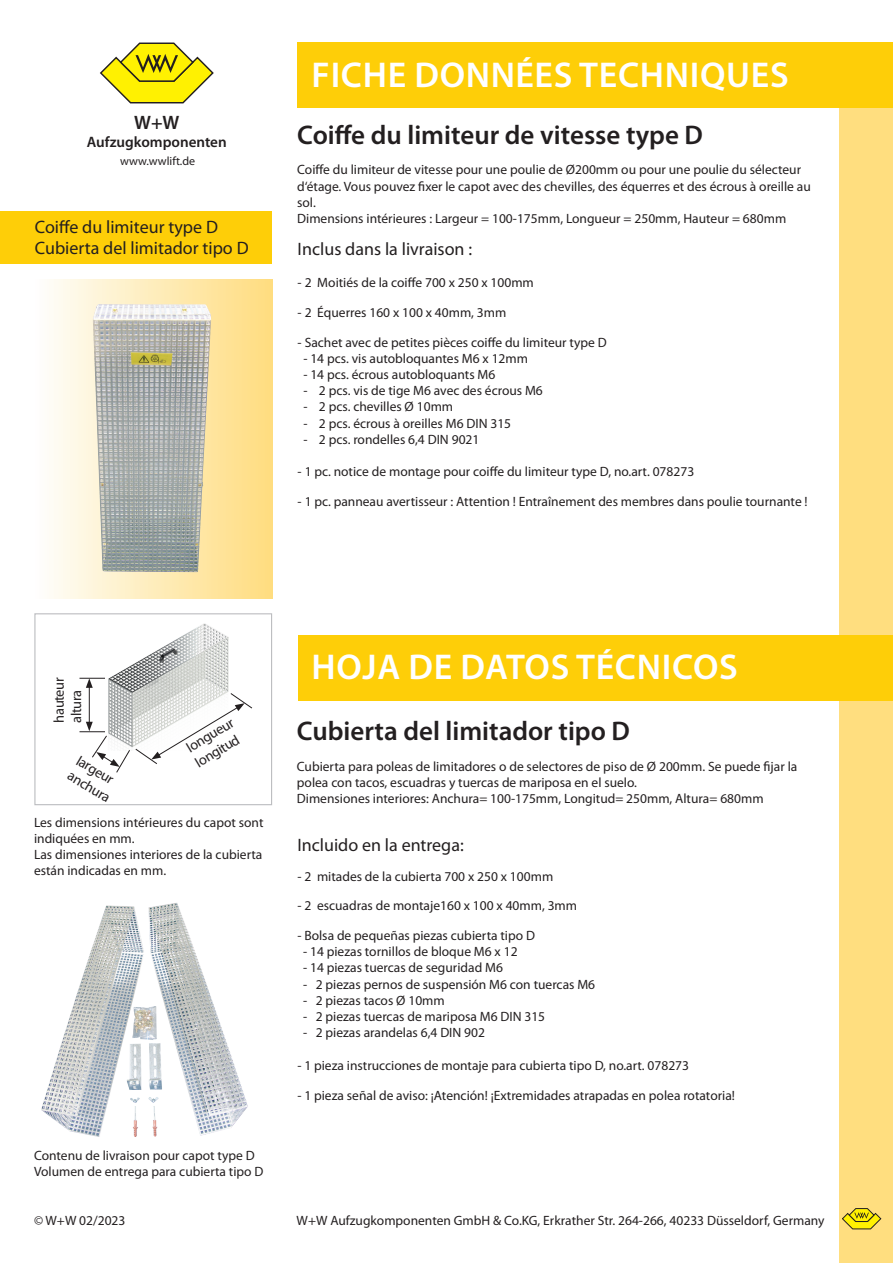
<style>
.page{position:relative;width:893px;height:1263px;background:#fff}
.page>*{position:absolute;margin:0;border:0;box-sizing:border-box;transform-origin:0 0}
.t1{font:600 36px "Myriad Pro";letter-spacing:.02em;color:#fff}
.t2{font:600 27px "Myriad Pro";color:#231f20}
.t3{font:600 19.5px "Myriad Pro";color:#231f20}
.t4{font:18px/21.6px "Myriad Pro";color:#231f20}
.t5{font:600 15.15px "Myriad Pro";color:#231f20}
.t6{font:14.4px/17.2px "Myriad Pro";letter-spacing:-.025em;color:#231f20}
.t7{font:13.5px/16.2px "Myriad Pro";color:#231f20}
.t8{font:12px "Myriad Pro";letter-spacing:.005em;color:#231f20}
</style>
<div class="page">
<svg style="left:100px;top:43px;width:114px;height:60px"></svg>
<div style="left:839px;top:43px;width:54px;height:1220px;background:#ffde7f"></div>
<div style="left:298px;top:43px;width:595px;height:65px;background:#fece08"></div>
<svg style="left:842px;top:1208px;width:39px;height:21px"></svg>
<div style="left:0;top:211px;width:272px;height:52px;background:#fece08"></div>
<div style="left:34px;top:279px;width:238px;height:319px;background:linear-gradient(to right,#fefefd,#ffdc7f)"></div>
<img style="left:101px;top:623px;width:128px;height:55px">
<div style="left:34px;top:613px;width:238px;height:192px;border:1px solid #bcbdc0"></div>
<svg style="left:79px;top:678px;width:174px;height:95px"></svg>
<img style="left:41px;top:903px;width:207px;height:234px">
<img style="left:93px;top:304px;width:118px;height:268px">
<div style="left:298px;top:635px;width:595px;height:65px;background:#fece08"></div>
<h3 class="t3" style="left:134px;top:110px;width:47px">W+W</h3>
<p class="t5" style="left:87px;top:132px;width:141px">Aufzugkomponenten</p>
<p class="t8" style="left:120px;top:153px;width:77px">www.wwlift.de</p>
<h3 class="t4" style="left:35px;top:216px;width:215px">Coiffe du limiteur type D<br>Cubierta del limitador tipo D</h3>
<h1 class="t1" style="left:312px;top:52px;width:479px">Fiche DONNÉES techniques</h1>
<h2 class="t2" style="left:297px;top:118px;width:407px">Coiffe du limiteur de vitesse type D</h2>
<p class="t7" style="left:297px;top:162px;width:515px">Coiffe du limiteur de vitesse pour une poulie de Ø200mm ou pour une poulie du sélecteur d‘étage. Vous pouvez fixer le capot avec des chevilles, des équerres et des écrous à oreille au sol.<br>Dimensions intérieures : Largeur = 100-175mm, Longueur = 250mm, Hauteur = 680mm</p>
<h3 class="t4" style="left:298px;top:238px;width:176px">Inclus dans la livraison :</h3>
<p class="t7" style="left:298px;top:274px;width:238px">- 2 Moitiés de la coiffe 700 x 250 x 100mm</p>
<p class="t7" style="left:298px;top:304px;width:210px">- 2 Équerres 160 x 100 x 40mm, 3mm</p>
<p class="t7" style="left:298px;top:334px;width:311px">- Sachet avec de petites pièces coiffe du limiteur type D</p>
<p class="t7" style="left:303px;top:350px;width:226px">- 14 pcs. vis autobloquantes M6 x 12mm</p>
<p class="t7" style="left:303px;top:366px;width:193px">- 14 pcs. écrous autobloquants M6</p>
<p class="t7" style="left:303px;top:382px;width:241px">- 2 pcs. vis de tige M6 avec des écrous M6</p>
<p class="t7" style="left:303px;top:398px;width:151px">- 2 pcs. chevilles Ø 10mm</p>
<p class="t7" style="left:303px;top:415px;width:209px">- 2 pcs. écrous à oreilles M6 DIN 315</p>
<p class="t7" style="left:303px;top:431px;width:178px">- 2 pcs. rondelles 6,4 DIN 9021</p>
<p class="t7" style="left:298px;top:463px;width:398px">- 1 pc. notice de montage pour coiffe du limiteur type D, no.art. 078273</p>
<p class="t7" style="left:298px;top:493px;width:512px">- 1 pc. panneau avertisseur : Attention ! Entraînement des membres dans poulie tournante !</p>
<p class="t6" style="left:50px;top:723px;width:47px;rotate:-90deg">hauteur altura</p>
<p class="t6" style="left:82px;top:752px;width:48px;rotate:31deg">largeur anchura</p>
<p class="t6" style="left:183px;top:741px;width:54px;rotate:-31deg">longueur longitud</p>
<p class="t7" style="left:34px;top:814px;width:231px">Les dimensions intérieures du capot sont indiquées en mm.<br>Las dimensiones interiores de la cubierta están indicadas en mm.</p>
<p class="t7" style="left:34px;top:1147px;width:231px">Contenu de livraison pour capot type D<br>Volumen de entrega para cubierta tipo D</p>
<h1 class="t1" style="left:312px;top:644px;width:425px">HOJA DE DATOS técnicOS</h1>
<h2 class="t2" style="left:297px;top:714px;width:335px">Cubierta del limitador tipo D</h2>
<p class="t7" style="left:297px;top:758px;width:502px">Cubierta para poleas de limitadores o de selectores de piso de Ø 200mm. Se puede fijar la polea con tacos, escuadras y tuercas de mariposa en el suelo.<br>Dimensiones interiores: Anchura= 100-175mm, Longitud= 250mm, Altura= 680mm</p>
<h3 class="t4" style="left:297px;top:834px;width:168px">Incluido en la entrega:</h3>
<p class="t7" style="left:297px;top:868px;width:257px">- 2 mitades de la cubierta 700 x 250 x 100mm</p>
<p class="t7" style="left:297px;top:897px;width:281px">- 2 escuadras de montaje160 x 100 x 40mm, 3mm</p>
<p class="t7" style="left:297px;top:927px;width:239px">- Bolsa de pequeñas piezas cubierta tipo D</p>
<p class="t7" style="left:303px;top:943px;width:216px">- 14 piezas tornillos de bloque M6 x 12</p>
<p class="t7" style="left:303px;top:959px;width:201px">- 14 piezas tuercas de seguridad M6</p>
<p class="t7" style="left:303px;top:976px;width:294px">- 2 piezas pernos de suspensión M6 con tuercas M6</p>
<p class="t7" style="left:303px;top:992px;width:143px">- 2 piezas tacos Ø 10mm</p>
<p class="t7" style="left:303px;top:1008px;width:244px">- 2 piezas tuercas de mariposa M6 DIN 315</p>
<p class="t7" style="left:303px;top:1024px;width:183px">- 2 piezas arandelas 6,4 DIN 902</p>
<p class="t7" style="left:297px;top:1057px;width:393px">- 1 pieza instrucciones de montaje para cubierta tipo D, no.art. 078273</p>
<p class="t7" style="left:297px;top:1087px;width:439px">- 1 pieza señal de aviso: ¡Atención! ¡Extremidades atrapadas en polea rotatoria!</p>
<p class="t7" style="left:34px;top:1212px;width:93px">© W+W 02/2023</p>
<p class="t7" style="left:297px;top:1212px;width:529px">W+W Aufzugkomponenten GmbH &amp; Co.KG, Erkrather Str. 264-266, 40233 Düsseldorf, Germany</p>
</div>
